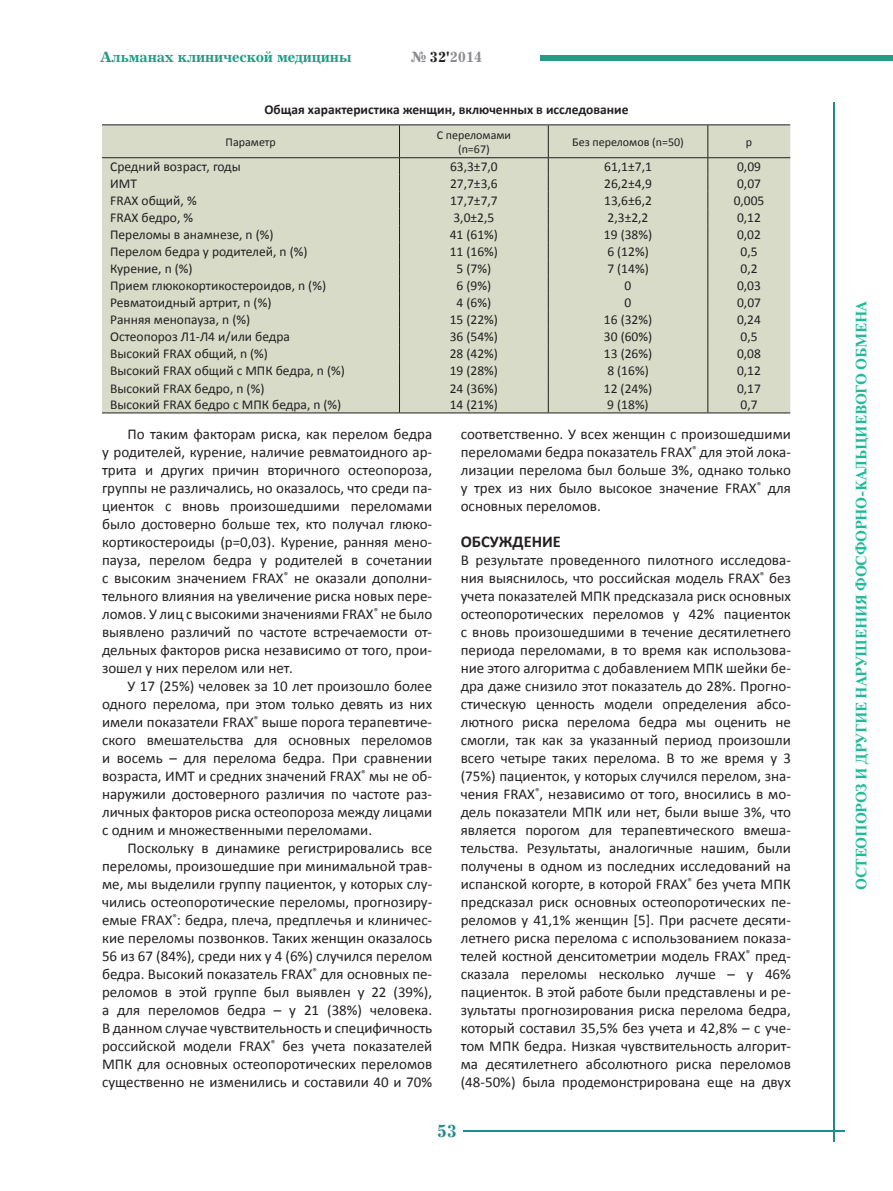
<style>
.page{position:relative;width:893px;height:1191px;background:#fff}
.page>*{position:absolute;margin:0;border:0;box-sizing:border-box;transform-origin:0 0}
.t1{font:700 18px "Excelsior LT Std";color:#1e8a91}
.t2{font:700 16.5px "Calibri";color:#231f20}
.t3{font:15px/18px "Calibri";color:#231f20;text-align:justify}
.t4{font:700 15px "Newton C";color:#1eba99}
.t5{font:700 15px "Excelsior LT Std";letter-spacing:-.01em;color:#259b85}
.t6{font:700 15px "Excelsior LT Std";letter-spacing:-.01em;color:#8a8c8f}
.t7{font:13.5px "Calibri";color:#231f20}
.t8{font:700 13.5px "Calibri";color:#231f20}
.t9{font:12px/14.4px "Calibri";color:#231f20;text-align:center}
.s1{color:#231f20}
</style>
<div class="page">
<div style="left:540px;top:55px;width:353px;height:6px;background:#259b85"></div>
<hr style="left:833px;top:102px;width:2px;height:1039px;background:#1e8a91">
<hr style="left:463px;top:1130px;width:381px;height:2px;background:#1e8a91">
<div style="left:102px;top:125px;width:688px;height:287px;background:#d7dbc8"></div>
<hr style="left:102px;top:124px;width:297px;height:1px;background:#231f20">
<hr style="left:399px;top:124px;width:149px;height:1px;background:#231f20">
<hr style="left:399px;top:125px;width:1px;height:32px;background:#231f20">
<hr style="left:548px;top:124px;width:160px;height:1px;background:#231f20">
<hr style="left:548px;top:125px;width:1px;height:32px;background:#231f20">
<hr style="left:708px;top:124px;width:82px;height:1px;background:#231f20">
<hr style="left:707px;top:125px;width:1px;height:32px;background:#231f20">
<hr style="left:102px;top:157px;width:297px;height:1px;background:#231f20">
<hr style="left:399px;top:157px;width:149px;height:1px;background:#231f20">
<hr style="left:548px;top:157px;width:160px;height:1px;background:#231f20">
<hr style="left:708px;top:157px;width:82px;height:1px;background:#231f20">
<svg style="left:399px;top:158px;width:1px;height:254px"></svg>
<svg style="left:548px;top:158px;width:1px;height:254px"></svg>
<svg style="left:707px;top:158px;width:1px;height:254px"></svg>
<hr style="left:102px;top:412px;width:297px;height:1px;background:#231f20">
<hr style="left:399px;top:412px;width:149px;height:1px;background:#231f20">
<hr style="left:548px;top:412px;width:160px;height:1px;background:#231f20">
<hr style="left:708px;top:412px;width:82px;height:1px;background:#231f20">
<p class="t5" style="left:100px;top:48px;width:253px">Альманах клинической медицины</p>
<p class="t6" style="left:411px;top:48px;width:73px">№ <span class="s1">32'</span>2014</p>
<p class="t8" style="left:264px;top:101px;width:365px">Общая характеристика женщин, включенных в исследование</p>
<p class="t9" style="left:226px;top:134px;width:52px">Параметр</p>
<p class="t9" style="left:437px;top:127px;width:76px">С переломами (n=67)</p>
<p class="t9" style="left:572px;top:134px;width:113px">Без переломов (n=50)</p>
<p class="t9" style="left:746px;top:134px;width:8px">p</p>
<p class="t7" style="left:110px;top:159px;width:132px">Средний возраст, годы</p>
<p class="t7" style="left:450px;top:159px;width:49px">63,3±7,0</p>
<p class="t7" style="left:604px;top:159px;width:49px">61,1±7,1</p>
<p class="t7" style="left:737px;top:159px;width:25px">0,09</p>
<p class="t7" style="left:110px;top:175px;width:28px">ИМТ</p>
<p class="t7" style="left:450px;top:175px;width:49px">27,7±3,6</p>
<p class="t7" style="left:604px;top:175px;width:49px">26,2±4,9</p>
<p class="t7" style="left:737px;top:175px;width:25px">0,07</p>
<p class="t7" style="left:110px;top:192px;width:88px">FRAX общий, %</p>
<p class="t7" style="left:450px;top:192px;width:49px">17,7±7,7</p>
<p class="t7" style="left:604px;top:192px;width:49px">13,6±6,2</p>
<p class="t7" style="left:734px;top:192px;width:32px">0,005</p>
<p class="t7" style="left:110px;top:209px;width:84px">FRAX бедро, %</p>
<p class="t7" style="left:453px;top:209px;width:42px">3,0±2,5</p>
<p class="t7" style="left:608px;top:209px;width:42px">2,3±2,2</p>
<p class="t7" style="left:737px;top:209px;width:25px">0,12</p>
<p class="t7" style="left:110px;top:226px;width:165px">Переломы в анамнезе, n (%)</p>
<p class="t7" style="left:450px;top:226px;width:50px">41 (61%)</p>
<p class="t7" style="left:604px;top:226px;width:50px">19 (38%)</p>
<p class="t7" style="left:737px;top:226px;width:25px">0,02</p>
<p class="t7" style="left:110px;top:243px;width:199px">Перелом бедра у родителей, n (%)</p>
<p class="t7" style="left:450px;top:243px;width:50px">11 (16%)</p>
<p class="t7" style="left:607px;top:243px;width:43px">6 (12%)</p>
<p class="t7" style="left:740px;top:243px;width:19px">0,5</p>
<p class="t7" style="left:110px;top:260px;width:84px">Курение, n (%)</p>
<p class="t7" style="left:457px;top:260px;width:36px">5 (7%)</p>
<p class="t7" style="left:607px;top:260px;width:43px">7 (14%)</p>
<p class="t7" style="left:740px;top:260px;width:19px">0,2</p>
<p class="t7" style="left:110px;top:277px;width:217px">Прием глюкокортикостероидов, n (%)</p>
<p class="t7" style="left:457px;top:277px;width:36px">6 (9%)</p>
<p class="t7" style="left:625px;top:277px;width:8px">0</p>
<p class="t7" style="left:737px;top:277px;width:25px">0,03</p>
<p class="t7" style="left:110px;top:294px;width:163px">Ревматоидный артрит, n (%)</p>
<p class="t7" style="left:457px;top:294px;width:36px">4 (6%)</p>
<p class="t7" style="left:625px;top:294px;width:8px">0</p>
<p class="t7" style="left:737px;top:294px;width:25px">0,07</p>
<p class="t7" style="left:110px;top:311px;width:142px">Ранняя менопауза, n (%)</p>
<p class="t7" style="left:450px;top:311px;width:50px">15 (22%)</p>
<p class="t7" style="left:604px;top:311px;width:50px">16 (32%)</p>
<p class="t7" style="left:737px;top:311px;width:25px">0,24</p>
<p class="t7" style="left:110px;top:328px;width:181px">Остеопороз Л1-Л4 и/или бедра</p>
<p class="t7" style="left:450px;top:328px;width:50px">36 (54%)</p>
<p class="t7" style="left:604px;top:328px;width:50px">30 (60%)</p>
<p class="t7" style="left:740px;top:328px;width:19px">0,5</p>
<p class="t7" style="left:110px;top:345px;width:159px">Высокий FRAX общий, n (%)</p>
<p class="t7" style="left:450px;top:345px;width:50px">28 (42%)</p>
<p class="t7" style="left:604px;top:345px;width:50px">13 (26%)</p>
<p class="t7" style="left:737px;top:345px;width:25px">0,08</p>
<p class="t7" style="left:110px;top:363px;width:236px">Высокий FRAX общий с МПК бедра, n (%)</p>
<p class="t7" style="left:450px;top:363px;width:50px">19 (28%)</p>
<p class="t7" style="left:607px;top:363px;width:43px">8 (16%)</p>
<p class="t7" style="left:737px;top:363px;width:25px">0,12</p>
<p class="t7" style="left:110px;top:380px;width:156px">Высокий FRAX бедро, n (%)</p>
<p class="t7" style="left:450px;top:380px;width:50px">24 (36%)</p>
<p class="t7" style="left:604px;top:380px;width:50px">12 (24%)</p>
<p class="t7" style="left:737px;top:380px;width:25px">0,17</p>
<p class="t7" style="left:110px;top:396px;width:233px">Высокий FRAX бедро с МПК бедра, n (%)</p>
<p class="t7" style="left:450px;top:396px;width:50px">14 (21%)</p>
<p class="t7" style="left:607px;top:396px;width:43px">9 (18%)</p>
<p class="t7" style="left:740px;top:396px;width:19px">0,7</p>
<p class="t3" style="left:102px;top:424px;width:332px;text-indent:26px">По таким факторам риска, как перелом бедра у родителей, курение, наличие ревматоидного ар&shy;трита и других причин вторичного остеопороза, группы не различались, но оказалось, что среди па&shy;циенток с вновь произошедшими переломами было достоверно больше тех, кто получал глюко&shy;кортикостероиды (p=0,03). Курение, ранняя мено&shy;пауза, перелом бедра у родителей в сочетании с высоким значением FRAX<sup>®</sup> не оказали дополни&shy;тельного влияния на увеличение риска новых пере&shy;ломов. У лиц с высокими значениями FRAX<sup>®</sup> не было выявлено различий по частоте встречаемости от&shy;дельных факторов риска независимо от того, прои&shy;зошел у них перелом или нет.</p>
<p class="t3" style="left:102px;top:676px;width:332px;text-indent:26px">У 17 (25%) человек за 10 лет произошло более одного перелома, при этом только девять из них имели показатели FRAX<sup>®</sup> выше порога терапевтиче&shy;ского вмешательства для основных переломов и восемь – для перелома бедра. При сравнении возраста, ИМТ и средних значений FRAX<sup>®</sup> мы не об&shy;наружили достоверного различия по частоте раз&shy;личных факторов риска остеопороза между лицами с одним и множественными переломами.</p>
<p class="t3" style="left:102px;top:838px;width:332px;text-indent:26px">Поскольку в динамике регистрировались все переломы, произошедшие при минимальной трав&shy;ме, мы выделили группу пациенток, у которых слу&shy;чились остеопоротические переломы, прогнозиру&shy;емые FRAX<sup>®</sup>: бедра, плеча, предплечья и клиничес&shy;кие переломы позвонков. Таких женщин оказалось 56 из 67 (84%), среди них у 4 (6%) случился перелом бедра. Высокий показатель FRAX<sup>®</sup> для основных пе&shy;реломов в этой группе был выявлен у 22 (39%), а для переломов бедра – у 21 (38%) человека.<br>В данном случае чувствительность и специфичность российской модели FRAX<sup>®</sup> без учета показателей МПК для основных остеопоротических переломов существенно не изменились и составили 40 и 70%</p>
<p class="t3" style="left:461px;top:424px;width:332px">соответственно. У всех женщин с произошедшими переломами бедра показатель FRAX<sup>®</sup> для этой лока&shy;лизации перелома был больше 3%, однако только у трех из них было высокое значение FRAX<sup>®</sup> для основных переломов.</p>
<p class="t2" style="left:461px;top:531px;width:102px">ОБСУЖДЕНИЕ</p>
<p class="t3" style="left:461px;top:550px;width:332px">В результате проведенного пилотного исследова&shy;ния выяснилось, что российская модель FRAX<sup>®</sup> без учета показателей МПК предсказала риск основных остеопоротических переломов у 42% пациенток с вновь произошедшими в течение десятилетнего периода переломами, в то время как использова&shy;ние этого алгоритма с добавлением МПК шейки бе&shy;дра даже снизило этот показатель до 28%. Прогно&shy;стическую ценность модели определения абсо&shy;лютного риска перелома бедра мы оценить не смогли, так как за указанный период произошли всего четыре таких перелома. В то же время у 3 (75%) пациенток, у которых случился перелом, зна&shy;чения FRAX<sup>®</sup>, независимо от того, вносились в мо&shy;дель показатели МПК или нет, были выше 3%, что является порогом для терапевтического вмеша&shy;тельства. Результаты, аналогичные нашим, были получены в одном из последних исследований на испанской когорте, в которой FRAX<sup>®</sup> без учета МПК предсказал риск основных остеопоротических пе&shy;реломов у 41,1% женщин [5]. При расчете десяти&shy;летнего риска перелома с использованием показа&shy;телей костной денситометрии модель FRAX<sup>®</sup> пред&shy;сказала переломы несколько лучше – у 46% пациенток. В этой работе были представлены и ре&shy;зультаты прогнозирования риска перелома бедра, который составил 35,5% без учета и 42,8% – с уче&shy;том МПК бедра. Низкая чувствительность алгорит&shy;ма десятилетнего абсолютного риска переломов (48-50%) была продемонстрирована еще на двух</p>
<p class="t1" style="left:437px;top:1120px;width:22px">53</p>
<p class="t4" style="left:853px;top:890px;width:590px;rotate:-90deg">ОСТЕОПОРОЗ И ДРУГИЕ НАРУШЕНИЯ ФОСФОРНО-КАЛЬЦИЕВОГО ОБМЕНА</p>
</div>
